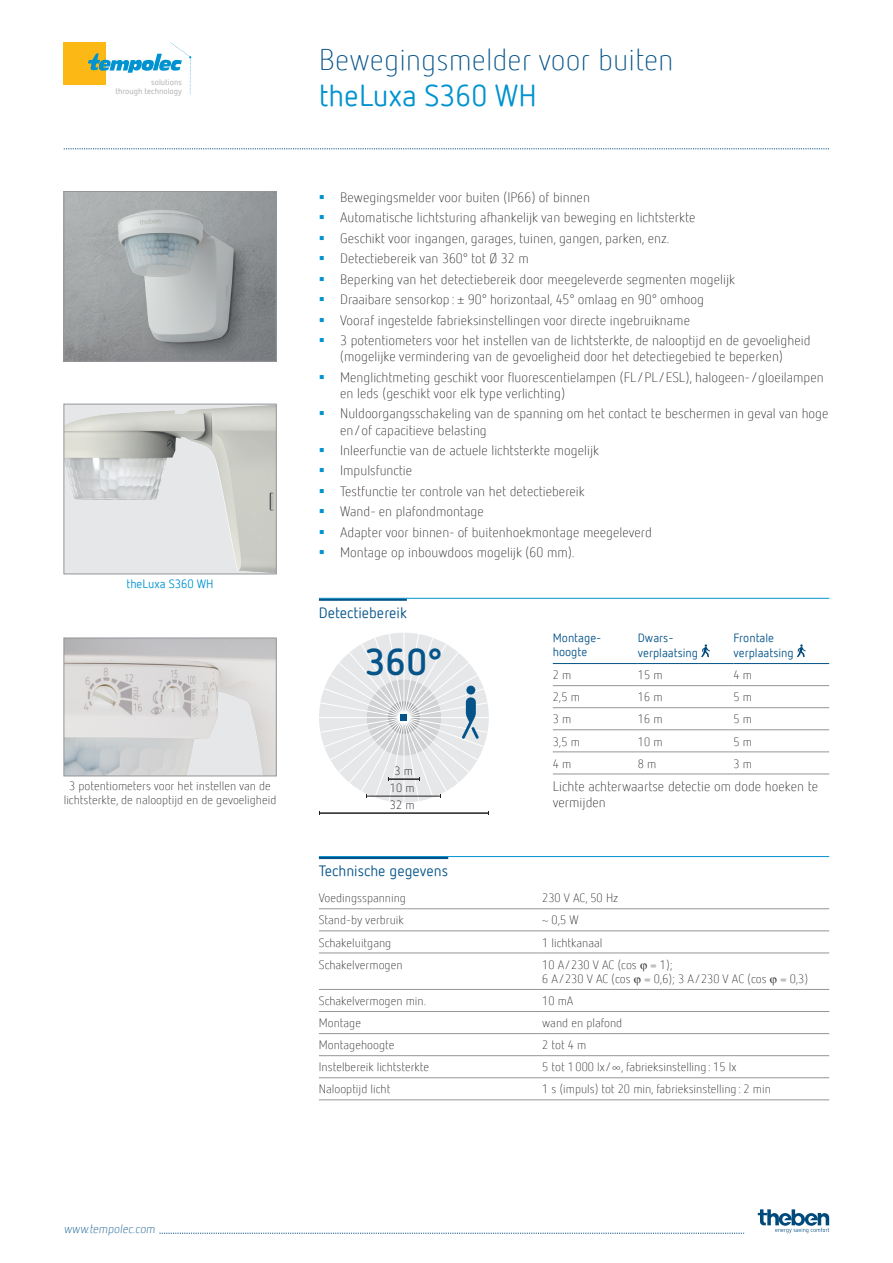
<style>
.page{position:relative;width:893px;height:1263px;background:#fff}
.page>*{position:absolute;margin:0;border:0;box-sizing:border-box;transform-origin:0 0}
.t1{font:700 37.5px "Netto Offc Pro";color:#045389}
.Titre{font:300 30px/36px "Netto Offc Pro";color:#045389}
.Sous-titre{font:15px "Netto Offc Pro";color:#045389}
.t2{font:300 13.5px/16.2px "Netto Offc Pro";color:#231f20}
.Tableau{font:300 12px/14.4px "Netto Offc Pro";color:#231f20}
.Legende{font:300 12px/14.4px "Netto Offc Pro";color:#231f20;text-align:center}
.Tableau_titre{font:12px/15.1px "Netto Offc Pro";color:#045389}
.t3{font:300 12px "Netto Offc Pro";color:#045389}
.Legende-2{font:12px "Netto Offc Pro";color:#0093d0}
.t4{font:300 12px/17px "Netto Offc Pro";color:#18171c}
.t5{font:8.25px/9.9px "Netto Offc Pro";color:#a8a9ad;text-align:right}
.s1{font-weight:400;color:#0093d0}
</style>
<div class="page">
<svg style="left:159px;top:1233px;width:585px;height:1px"></svg>
<svg style="left:758px;top:1209px;width:71px;height:24px"></svg>
<div style="left:64px;top:43px;width:42px;height:42px;background:#fcb814"></div>
<svg style="left:88px;top:43px;width:103px;height:51px"></svg>
<svg style="left:64px;top:148px;width:765px;height:1px"></svg>
<hr style="left:319px;top:598px;width:510px;height:1px;background:#0093d0">
<hr style="left:319px;top:599px;width:88px;height:2px;background:#045389">
<hr style="left:319px;top:856px;width:510px;height:1px;background:#0093d0">
<hr style="left:319px;top:857px;width:129px;height:2px;background:#045389">
<hr style="left:553px;top:663px;width:85px;height:1px;background:#045389">
<hr style="left:638px;top:663px;width:95px;height:1px;background:#045389">
<hr style="left:733px;top:663px;width:96px;height:1px;background:#045389">
<hr style="left:553px;top:685px;width:85px;height:1px;background:#939598">
<hr style="left:638px;top:685px;width:95px;height:1px;background:#939598">
<hr style="left:733px;top:685px;width:96px;height:1px;background:#939598">
<hr style="left:553px;top:707px;width:85px;height:1px;background:#939598">
<hr style="left:638px;top:707px;width:95px;height:1px;background:#939598">
<hr style="left:733px;top:707px;width:96px;height:1px;background:#939598">
<hr style="left:553px;top:729px;width:85px;height:1px;background:#939598">
<hr style="left:638px;top:729px;width:95px;height:1px;background:#939598">
<hr style="left:733px;top:729px;width:96px;height:1px;background:#939598">
<hr style="left:553px;top:752px;width:85px;height:1px;background:#939598">
<hr style="left:638px;top:752px;width:95px;height:1px;background:#939598">
<hr style="left:733px;top:752px;width:96px;height:1px;background:#939598">
<hr style="left:553px;top:774px;width:85px;height:1px;background:#939598">
<hr style="left:638px;top:774px;width:95px;height:1px;background:#939598">
<hr style="left:733px;top:774px;width:96px;height:1px;background:#939598">
<hr style="left:320px;top:813px;width:168px;height:1px;background:#231f20">
<svg style="left:319px;top:633px;width:170px;height:170px"></svg>
<svg style="left:701px;top:644px;width:9px;height:13px"></svg>
<svg style="left:797px;top:644px;width:9px;height:13px"></svg>
<hr style="left:319px;top:908px;width:223px;height:1px;background:#939598">
<hr style="left:542px;top:908px;width:287px;height:1px;background:#939598">
<hr style="left:319px;top:930px;width:223px;height:1px;background:#939598">
<hr style="left:542px;top:930px;width:287px;height:1px;background:#939598">
<hr style="left:319px;top:953px;width:223px;height:1px;background:#939598">
<hr style="left:542px;top:953px;width:287px;height:1px;background:#939598">
<hr style="left:319px;top:989px;width:223px;height:1px;background:#939598">
<hr style="left:542px;top:989px;width:287px;height:1px;background:#939598">
<hr style="left:319px;top:1011px;width:223px;height:1px;background:#939598">
<hr style="left:542px;top:1011px;width:287px;height:1px;background:#939598">
<hr style="left:319px;top:1033px;width:223px;height:1px;background:#939598">
<hr style="left:542px;top:1033px;width:287px;height:1px;background:#939598">
<hr style="left:319px;top:1055px;width:223px;height:1px;background:#939598">
<hr style="left:542px;top:1055px;width:287px;height:1px;background:#939598">
<hr style="left:319px;top:1077px;width:223px;height:1px;background:#939598">
<hr style="left:542px;top:1077px;width:287px;height:1px;background:#939598">
<hr style="left:319px;top:1099px;width:223px;height:1px;background:#939598">
<hr style="left:542px;top:1099px;width:287px;height:1px;background:#939598">
<img style="left:66px;top:193px;width:208px;height:166px">
<div style="left:64px;top:191px;width:212px;height:170px;border:1px solid #939598"></div>
<img style="left:66px;top:406px;width:208px;height:166px">
<div style="left:64px;top:404px;width:212px;height:170px;border:1px solid #939598"></div>
<img style="left:66px;top:640px;width:208px;height:134px">
<div style="left:64px;top:638px;width:212px;height:138px;border:1px solid #939598"></div>
<p class="t5" style="left:115px;top:76px;width:68px">solutions<br>through technology</p>
<p class="Legende-2" style="left:126px;top:576px;width:89px">theLuxa S360 WH</p>
<p class="Legende" style="left:64px;top:778px;width:214px">3 potentiometers voor het instellen van de lichtsterkte, de nalooptijd en de gevoeligheid</p>
<p class="Titre" style="left:319px;top:41px;width:356px">Bewegingsmelder voor buiten <span class="s1">theLuxa S360 WH</span></p>
<p class="t2" style="left:340px;top:189px;width:251px">Bewegingsmelder voor buiten (IP66) of binnen</p>
<p class="t2" style="left:340px;top:209px;width:357px">Automatische lichtsturing afhankelijk van beweging en lichtsterkte</p>
<p class="t2" style="left:340px;top:230px;width:331px">Geschikt voor ingangen, garages, tuinen, gangen, parken, enz.</p>
<p class="t2" style="left:340px;top:250px;width:190px">Detectiebereik van 360° tot Ø 32 m</p>
<p class="t2" style="left:340px;top:270px;width:396px">Beperking van het detectiebereik door meegeleverde segmenten mogelijk</p>
<p class="t2" style="left:340px;top:291px;width:365px">Draaibare sensorkop: ± 90° horizontaal, 45° omlaag en 90° omhoog</p>
<p class="t2" style="left:340px;top:311px;width:351px">Vooraf ingestelde fabrieksinstellingen voor directe ingebruikname</p>
<p class="t2" style="left:340px;top:332px;width:472px">3 potentiometers voor het instellen van de lichtsterkte, de nalooptijd en de gevoeligheid (mogelijke vermindering van de gevoeligheid door het detectiegebied te beperken)</p>
<p class="t2" style="left:340px;top:368px;width:485px">Menglichtmeting geschikt voor fluorescentielampen (FL/PL/ESL), halogeen-/gloeilampen en leds (geschikt voor elk type verlichting)</p>
<p class="t2" style="left:340px;top:405px;width:490px">Nuldoorgangsschakeling van de spanning om het contact te beschermen in geval van hoge en/of capacitieve belasting</p>
<p class="t2" style="left:340px;top:442px;width:260px">Inleerfunctie van de actuele lichtsterkte mogelijk</p>
<p class="t2" style="left:340px;top:462px;width:74px">Impulsfunctie</p>
<p class="t2" style="left:340px;top:483px;width:246px">Testfunctie ter controle van het detectiebereik</p>
<p class="t2" style="left:340px;top:503px;width:145px">Wand- en plafondmontage</p>
<p class="t2" style="left:340px;top:524px;width:313px">Adapter voor binnen- of buitenhoekmontage meegeleverd</p>
<p class="t2" style="left:340px;top:544px;width:236px">Montage op inbouwdoos mogelijk (60 mm).</p>
<p class="Sous-titre" style="left:319px;top:603px;width:89px">Detectiebereik</p>
<p class="t1" style="left:365px;top:637px;width:80px">360°</p>
<p class="t4" style="left:395px;top:762px;width:20px">3 m</p>
<p class="t4" style="left:390px;top:779px;width:26px">10 m<br>32 m</p>
<p class="Tableau_titre" style="left:553px;top:630px;width:50px;line-height:14.4px">Montage&shy;hoogte</p>
<p class="Tableau_titre" style="left:638px;top:630px;width:62px">Dwars&shy;verplaatsing</p>
<p class="Tableau_titre" style="left:733px;top:630px;width:62px">Frontale verplaatsing</p>
<p class="Tableau" style="left:553px;top:667px;width:20px">2 m</p>
<p class="Tableau" style="left:638px;top:667px;width:26px">15 m</p>
<p class="Tableau" style="left:733px;top:667px;width:20px">4 m</p>
<p class="Tableau" style="left:553px;top:690px;width:29px">2,5 m</p>
<p class="Tableau" style="left:638px;top:690px;width:26px">16 m</p>
<p class="Tableau" style="left:733px;top:690px;width:20px">5 m</p>
<p class="Tableau" style="left:553px;top:712px;width:20px">3 m</p>
<p class="Tableau" style="left:638px;top:712px;width:26px">16 m</p>
<p class="Tableau" style="left:733px;top:712px;width:20px">5 m</p>
<p class="Tableau" style="left:553px;top:734px;width:29px">3,5 m</p>
<p class="Tableau" style="left:638px;top:734px;width:26px">10 m</p>
<p class="Tableau" style="left:733px;top:734px;width:20px">5 m</p>
<p class="Tableau" style="left:553px;top:756px;width:20px">4 m</p>
<p class="Tableau" style="left:638px;top:756px;width:20px">8 m</p>
<p class="Tableau" style="left:733px;top:756px;width:20px">3 m</p>
<p class="t2" style="left:553px;top:778px;width:267px">Lichte achterwaartse detectie om dode hoeken te vermijden</p>
<p class="Sous-titre" style="left:319px;top:861px;width:131px">Technische gegevens</p>
<p class="Tableau" style="left:319px;top:891px;width:88px">Voedingsspanning</p>
<p class="Tableau" style="left:542px;top:891px;width:78px">230 V AC, 50 Hz</p>
<p class="Tableau" style="left:319px;top:913px;width:86px">Stand-by verbruik</p>
<p class="Tableau" style="left:542px;top:913px;width:38px">~ 0,5 W</p>
<p class="Tableau" style="left:319px;top:935px;width:74px">Schakeluitgang</p>
<p class="Tableau" style="left:542px;top:935px;width:62px">1 lichtkanaal</p>
<p class="Tableau" style="left:319px;top:957px;width:85px">Schakelvermogen</p>
<p class="Tableau" style="left:542px;top:957px;width:267px">10 A/230 V AC (cos = 1);<br>6 A/230 V AC (cos = 0,6); 3 A/230 V AC (cos = 0,3)</p>
<p class="Tableau" style="left:319px;top:993px;width:109px">Schakelvermogen min.</p>
<p class="Tableau" style="left:542px;top:993px;width:33px">10 mA</p>
<p class="Tableau" style="left:319px;top:1015px;width:44px">Montage</p>
<p class="Tableau" style="left:542px;top:1015px;width:82px">wand en plafond</p>
<p class="Tableau" style="left:319px;top:1037px;width:77px">Montagehoogte</p>
<p class="Tableau" style="left:542px;top:1037px;width:46px">2 tot 4 m</p>
<p class="Tableau" style="left:319px;top:1060px;width:112px">Instelbereik lichtsterkte</p>
<p class="Tableau" style="left:542px;top:1060px;width:196px">5 tot 1000 lx/∞, fabrieksinstelling: 15 lx</p>
<p class="Tableau" style="left:319px;top:1082px;width:73px">Nalooptijd licht</p>
<p class="Tableau" style="left:542px;top:1082px;width:230px">1 s (impuls) tot 20 min, fabrieksinstelling: 2 min</p>
<p class="t3" style="left:64px;top:1221px;width:95px">www.tempolec.com</p>
</div>
